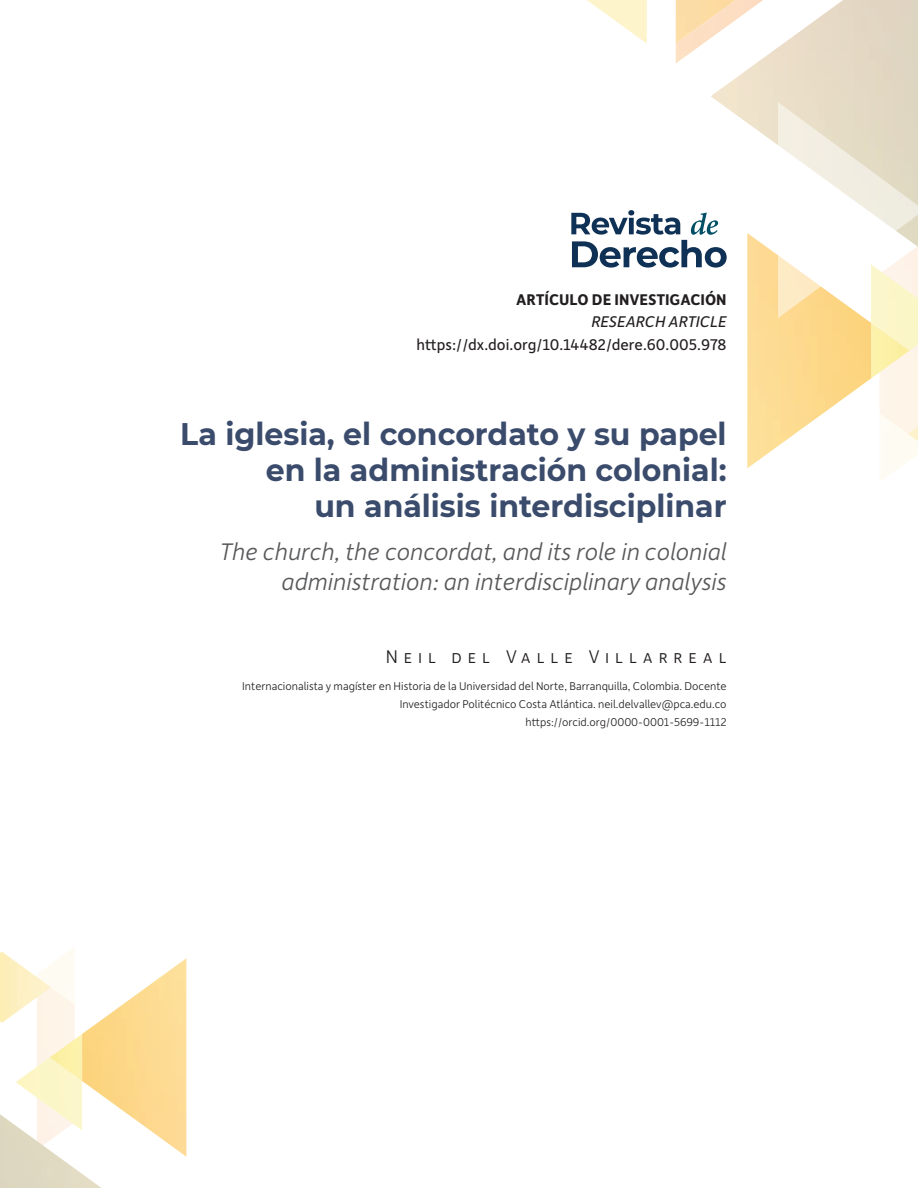
<style>
.page{position:relative;width:918px;height:1188px;background:#fff}
.page>*{position:absolute;margin:0;border:0;box-sizing:border-box;transform-origin:0 0}
.Titulo-Español{font:700 31.2px/36px "Montserrat";color:#3a4b6c;text-align:right;scale:.96 1}
.Titulo-Ingles{font:italic 300 25.5px/30px "Depot New";color:#57585a;text-align:right}
.Autor{font:300 19.5px "Depot New";letter-spacing:.3em;color:#231f20}
.DOI{font:16.5px "Depot New";color:#231f20}
.Tipo_de_articulo{font:700 16.5px "Depot New";color:#231f20}
.Tipo_de_articulo-2{font:italic 16.5px "Depot New";color:#231f20}
.Datos_autor{font:300 12px/18px "Depot New";color:#231f20;text-align:right}
</style>
<div class="page">
<img style="left:51px;top:949px;width:24px;height:56px">
<img style="left:0;top:1114px;width:101px;height:74px">
<img style="left:82px;top:958px;width:104px;height:199px">
<img style="left:16px;top:1057px;width:66px;height:73px">
<img style="left:50px;top:1034px;width:32px;height:47px">
<img style="left:0;top:952px;width:51px;height:71px">
<svg style="left:587px;top:0;width:60px;height:44px"></svg>
<img style="left:676px;top:43px;width:28px;height:20px">
<img style="left:676px;top:0;width:35px;height:43px">
<img style="left:711px;top:0;width:207px;height:145px">
<img style="left:747px;top:233px;width:124px;height:235px">
<img style="left:871px;top:318px;width:47px;height:33px">
<img style="left:871px;top:323px;width:38px;height:56px">
<img style="left:908px;top:427px;width:10px;height:14px">
<svg style="left:778px;top:102px;width:140px;height:216px"></svg>
<svg style="left:571px;top:210px;width:156px;height:58px"></svg>
<p class="Tipo_de_articulo" style="left:516px;top:288px;width:212px">ARTÍCULO DE INVESTIGACIÓN</p>
<p class="Tipo_de_articulo-2" style="left:591px;top:311px;width:137px">RESEARCH ARTICLE</p>
<p class="DOI" style="left:417px;top:333px;width:312px">https://dx.doi.org/10.14482/dere.60.005.978</p>
<p class="Titulo-Español" style="left:180px;top:415px;width:571px">La iglesia, el concordato y su papel en la administración colonial:<br>un análisis interdisciplinar</p>
<p class="Titulo-Ingles" style="left:220px;top:535px;width:508px">The church, the concordat, and its role in colonial administration: an interdisciplinary analysis</p>
<p class="Autor" style="left:386px;top:644px;width:342px">Neil del Valle Villarreal</p>
<p class="Datos_autor" style="left:242px;top:676px;width:486px">Internacionalista y magíster en Historia de la Universidad del Norte, Barranquilla, Colombia. Docente<br>Investigador Politécnico Costa Atlántica. neil.delvallev@pca.edu.co https://orcid.org/0000-0001-5699-1112</p>
</div>
